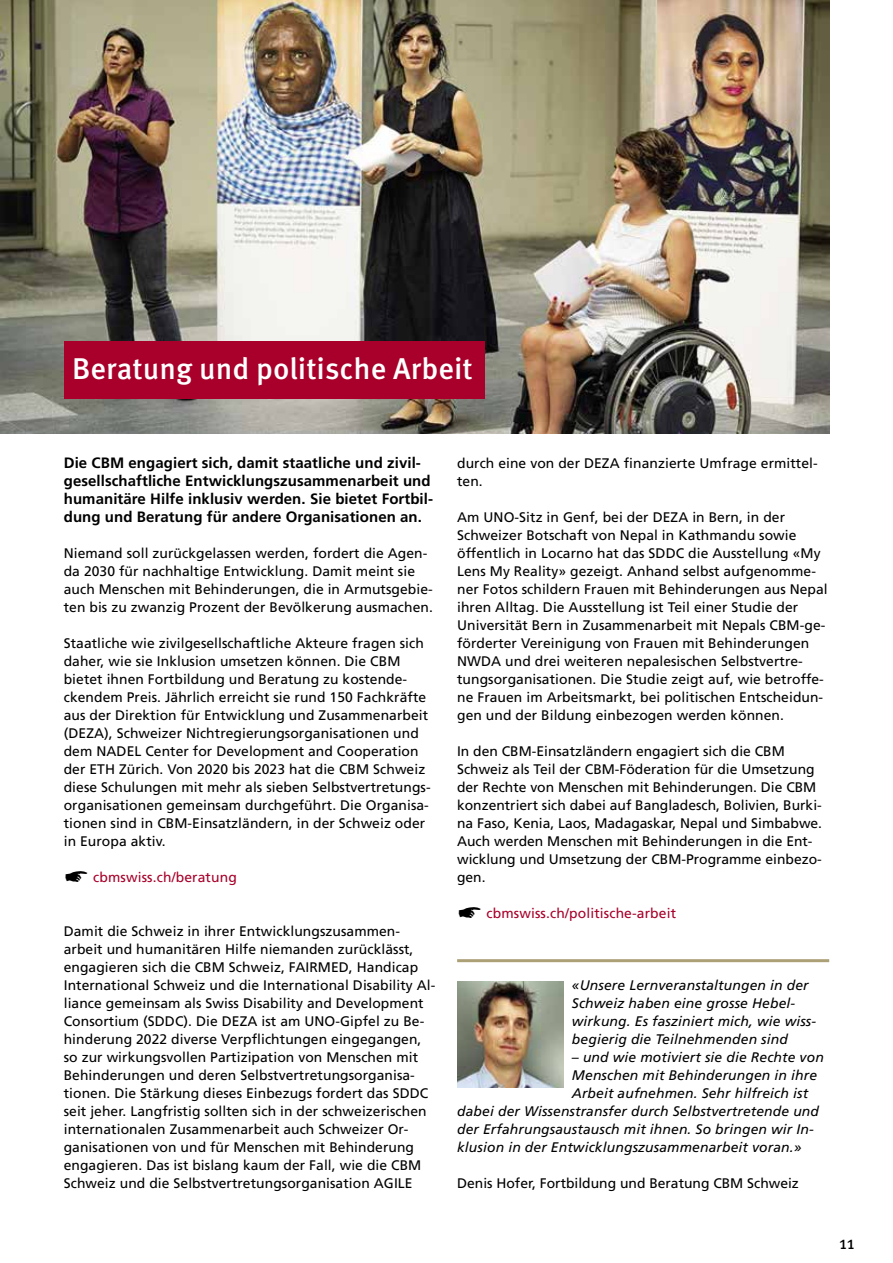
<style>
.page{position:relative;width:893px;height:1263px;background:#fff}
.page>*{position:absolute;margin:0;border:0;box-sizing:border-box;transform-origin:0 0}
.t1{font:500 30px "Meta Pro";color:#fff}
.t2{font:18px "Meta Pro";color:#000}
.fliessbold{font:700 15px/18px "Frutiger LT Com";letter-spacing:.005em;color:#000}
.fliesstext{font:13.8px/18px "Frutiger LT Com";letter-spacing:.005em;color:#000}
.fliesstext-2{font:italic 13.8px/18px "Frutiger LT Com";letter-spacing:.01em;color:#000}
.fliesstext-3{font:13.8px "Frutiger LT Com";letter-spacing:.01em;color:#a8002a}
</style>
<div class="page">
<img style="left:0;top:0;width:829px;height:433px">
<hr style="left:457px;top:959px;width:372px;height:3px;background:#aca076">
<div style="left:64px;top:341px;width:421px;height:57px;background:#a8002a"></div>
<img style="left:457px;top:981px;width:106px;height:106px">
<p class="t1" style="left:72px;top:349px;width:402px">Beratung und politische Arbeit</p>
<p class="fliessbold" style="left:64px;top:454px;width:371px">Die CBM engagiert sich, damit staatliche und zivil&shy;gesellschaftliche Entwicklungszusammenarbeit und humanitäre Hilfe inklusiv werden. Sie bietet Fortbil&shy;dung und Beratung für andere Organisationen an.</p>
<p class="fliesstext" style="left:64px;top:544px;width:371px">Niemand soll zurückgelassen werden, fordert die Agen&shy;da 2030 für nachhaltige Entwicklung. Damit meint sie auch Menschen mit Behinderungen, die in Armutsgebie&shy;ten bis zu zwanzig Prozent der Bevölkerung ausmachen.</p>
<p class="fliesstext" style="left:64px;top:634px;width:368px">Staatliche wie zivilgesellschaftliche Akteure fragen sich daher, wie sie Inklusion umsetzen können. Die CBM bietet ihnen Fortbildung und Beratung zu kostende&shy;ckendem Preis. Jährlich erreicht sie rund 150 Fachkräfte aus der Direktion für Entwicklung und Zusammenarbeit (DEZA), Schweizer Nichtregierungsorganisationen und dem NADEL Center for Development and Cooperation der ETH Zürich. Von 2020 bis 2023 hat die CBM Schweiz diese Schulungen mit mehr als sieben Selbstvertretungs&shy;organisationen gemeinsam durchgeführt. Die Organisa&shy;tionen sind in CBM-Einsatzländern, in der Schweiz oder in Europa aktiv.</p>
<p class="fliesstext-3" style="left:93px;top:869px;width:145px">cbmswiss.ch/beratung</p>
<p class="fliesstext" style="left:64px;top:922px;width:373px">Damit die Schweiz in ihrer Entwicklungszusammen&shy;arbeit und humanitären Hilfe niemanden zurücklässt, engagieren sich die CBM Schweiz, FAIRMED, Handicap International Schweiz und die International Disability Al&shy;liance gemeinsam als Swiss Disability and Development Consortium (SDDC). Die DEZA ist am UNO-Gipfel zu Be&shy;hinderung 2022 diverse Verpflichtungen eingegangen, so zur wirkungsvollen Partizipation von Menschen mit Behinderungen und deren Selbstvertretungsorganisa&shy;tionen. Die Stärkung dieses Einbezugs fordert das SDDC seit jeher. Langfristig sollten sich in der schweizerischen internationalen Zusammenarbeit auch Schweizer Or&shy;ganisationen von und für Menschen mit Behinderung engagieren. Das ist bislang kaum der Fall, wie die CBM Schweiz und die Selbstvertretungsorganisation AGILE</p>
<p class="fliesstext" style="left:457px;top:454px;width:362px">durch eine von der DEZA finanzierte Umfrage ermittel&shy;ten.</p>
<p class="fliesstext" style="left:457px;top:508px;width:372px">Am UNO-Sitz in Genf, bei der DEZA in Bern, in der Schweizer Botschaft von Nepal in Kathmandu sowie öffentlich in Locarno hat das SDDC die Ausstellung «My Lens My Reality» gezeigt. Anhand selbst aufgenomme&shy;ner Fotos schildern Frauen mit Behinderungen aus Nepal ihren Alltag. Die Ausstellung ist Teil einer Studie der Universität Bern in Zusammenarbeit mit Nepals CBM-ge&shy;förderter Vereinigung von Frauen mit Behinderungen NWDA und drei weiteren nepalesischen Selbstvertre&shy;tungsorganisationen. Die Studie zeigt auf, wie betroffe&shy;ne Frauen im Arbeitsmarkt, bei politischen Entscheidun&shy;gen und der Bildung einbezogen werden können.</p>
<p class="fliesstext" style="left:457px;top:742px;width:366px">In den CBM-Einsatzländern engagiert sich die CBM Schweiz als Teil der CBM-Föderation für die Umsetzung der Rechte von Menschen mit Behinderungen. Die CBM konzentriert sich dabei auf Bangladesch, Bolivien, Burki&shy;na Faso, Kenia, Laos, Madagaskar, Nepal und Simbabwe.<br>Auch werden Menschen mit Behinderungen in die Ent&shy;wicklung und Umsetzung der CBM-Programme einbezo&shy;gen.</p>
<p class="fliesstext-3" style="left:486px;top:905px;width:191px">cbmswiss.ch/politische-arbeit</p>
<p class="fliesstext-2" style="left:572px;top:976px;width:246px">«Unsere Lernveranstaltungen in der Schweiz haben eine grosse Hebel&shy;wirkung. Es fasziniert mich, wie wiss&shy;begierig die Teilnehmenden sind</p>
<p class="fliesstext-2" style="left:572px;top:1048px;width:253px">– und wie motiviert sie die Rechte von</p>
<p class="fliesstext-2" style="left:572px;top:1066px;width:247px">Menschen mit Behinderungen in ihre</p>
<p class="fliesstext-2" style="left:572px;top:1084px;width:238px">Arbeit aufnehmen. Sehr hilfreich ist</p>
<p class="fliesstext-2" style="left:457px;top:1102px;width:363px">dabei der Wissenstransfer durch Selbstvertretende und</p>
<p class="fliesstext-2" style="left:457px;top:1120px;width:358px">der Erfahrungsaustausch mit ihnen. So bringen wir In-</p>
<p class="fliesstext-2" style="left:457px;top:1138px;width:346px">klusion in der Entwicklungszusammenarbeit voran.»</p>
<p class="fliesstext" style="left:457px;top:1174px;width:343px">Denis Hofer, Fortbildung und Beratung CBM Schweiz</p>
<h2 class="t2" style="left:839px;top:1231px;width:17px">11</h2>
</div>
